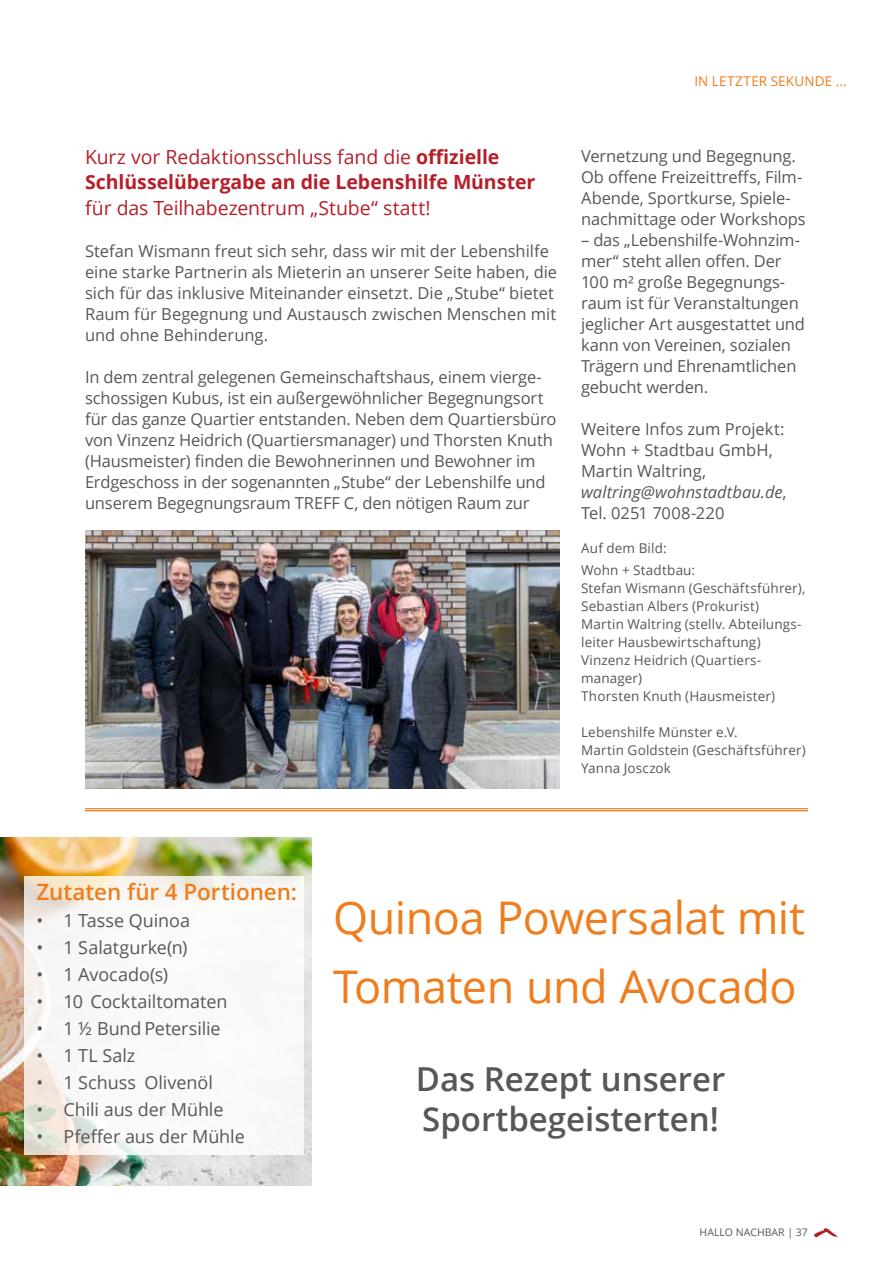
<style>
.page{position:relative;width:893px;height:1263px;background:#fff}
.page>*{position:absolute;margin:0;border:0;box-sizing:border-box;transform-origin:0 0}
.t1{font:45px/69px "Open Sans";letter-spacing:-.01em;color:#ef7d1e}
.t2{font:600 33px/39.6px "Open Sans";color:#575756}
.t3{font:600 22.5px "Open Sans";letter-spacing:-.005em;color:#ef7d1e}
.t4{font:700 19.5px/25.5px "Open Sans";color:#b61f29}
.t5{font:19.5px "Open Sans";letter-spacing:-.005em;color:#b61f29}
.t6{font:18px "Open Sans";letter-spacing:-.005em;color:#575756}
.t7{font:16.5px/21px "Open Sans";letter-spacing:-.01em;color:#575756}
.t8{font:13.5px/18px "Open Sans";letter-spacing:.01em;color:#575756}
.t9{font:13.5px "Open Sans";letter-spacing:.01em;color:#ef7d1e}
.t10{font:10.5px "Open Sans";color:#575756}
.s1{font-weight:400}
.s2{font-style:italic}
</style>
<div class="page">
<svg style="left:814px;top:1228px;width:24px;height:10px"></svg>
<img style="left:0;top:838px;width:312px;height:347px">
<div style="left:25px;top:876px;width:279px;height:278px;background:#fff"></div>
<hr style="left:85px;top:808px;width:723px;height:1px;background:#ef7d1e">
<hr style="left:85px;top:810px;width:723px;height:1px;background:#ef7d1e">
<img style="left:85px;top:531px;width:475px;height:257px">
<p class="t9" style="left:694px;top:72px;width:154px">IN LETZTER SEKUNDE ...</p>
<p class="t4" style="left:85px;top:143px;width:452px"><span class="s1">Kurz vor Redaktionsschluss fand die</span> offizielle<br>Schlüsselübergabe an die Lebenshilfe Münster</p>
<p class="t5" style="left:85px;top:194px;width:347px">für das Teilhabezentrum „Stube“ statt!</p>
<p class="t7" style="left:85px;top:240px;width:474px">Stefan Wismann freut sich sehr, dass wir mit der Lebenshilfe eine starke Partnerin als Mieterin an unserer Seite haben, die sich für das inklusive Miteinander einsetzt. Die „Stube“ bietet Raum für Begegnung und Austausch zwischen Menschen mit und ohne Behinderung.</p>
<p class="t7" style="left:85px;top:366px;width:473px">In dem zentral gelegenen Gemeinschaftshaus, einem vierge&shy;schossigen Kubus, ist ein außergewöhnlicher Begegnungsort für das ganze Quartier entstanden. Neben dem Quartiersbüro von Vinzenz Heidrich (Quartiersmanager) und Thorsten Knuth (Hausmeister) finden die Bewohnerinnen und Bewohner im Erdgeschoss in der sogenannten „Stube“ der Lebenshilfe und unserem Begegnungsraum TREFF C, den nötigen Raum zur</p>
<p class="t7" style="left:581px;top:145px;width:226px">Vernetzung und Begegnung.<br>Ob offene Freizeittreffs, Film-<br>Abende, Sportkurse, Spiele&shy;nachmittage oder Workshops</p>
<p class="t7" style="left:581px;top:229px;width:225px">– das „Lebenshilfe-Wohnzim&shy;mer“ steht allen offen. Der<br>100 m² große Begegnungs&shy;raum ist für Veranstaltungen jeglicher Art ausgestattet und kann von Vereinen, sozialen<br>Trägern und Ehrenamtlichen gebucht werden.</p>
<p class="t7" style="left:581px;top:418px;width:207px">Weitere Infos zum Projekt:<br>Wohn + Stadtbau GmbH,<br>Martin Waltring, <span class="s2">waltring@wohnstadtbau.de</span>,<br>Tel. 0251 7008-220</p>
<p class="t8" style="left:581px;top:537px;width:116px;line-height:22.2px">Auf dem Bild:<br>Wohn + Stadtbau:</p>
<p class="t8" style="left:581px;top:579px;width:226px">Stefan Wismann (Geschäftsführer),<br>Sebastian Albers (Prokurist)<br>Martin Waltring (stellv. Abteilungs&shy;leiter Hausbewirtschaftung)<br>Vinzenz Heidrich (Quartiers&shy;manager)<br>Thorsten Knuth (Hausmeister)</p>
<p class="t8" style="left:581px;top:723px;width:226px">Lebenshilfe Münster e.V.<br>Martin Goldstein (Geschäftsführer)<br>Yanna Josczok</p>
<h3 class="t3" style="left:36px;top:876px;width:262px">Zutaten für 4 Portionen:</h3>
<p class="t6" style="left:36px;top:908px;width:155px">• 1 Tasse Quinoa</p>
<p class="t6" style="left:36px;top:935px;width:153px">• 1 Salatgurke(n)</p>
<p class="t6" style="left:36px;top:962px;width:133px">• 1 Avocado(s)</p>
<p class="t6" style="left:36px;top:989px;width:193px">• 10 Cocktailtomaten</p>
<p class="t6" style="left:36px;top:1016px;width:186px">• 1 ½ BundPetersilie</p>
<p class="t6" style="left:36px;top:1043px;width:100px">• 1 TL Salz</p>
<p class="t6" style="left:36px;top:1070px;width:178px">• 1 Schuss Olivenöl</p>
<p class="t6" style="left:36px;top:1097px;width:189px">• Chili aus der Mühle</p>
<p class="t6" style="left:36px;top:1124px;width:210px">• Pfeffer aus der Mühle</p>
<h1 class="t1" style="left:333px;top:882px;width:474px">Quinoa Powersalat mit<br>Tomaten und Avocado</h1>
<h2 class="t2" style="left:416px;top:1058px;width:311px">Das Rezept unserer<br>Sportbegeisterten!</h2>
<p class="t10" style="left:700px;top:1225px;width:110px">HALLO NACHBAR | 37</p>
</div>
